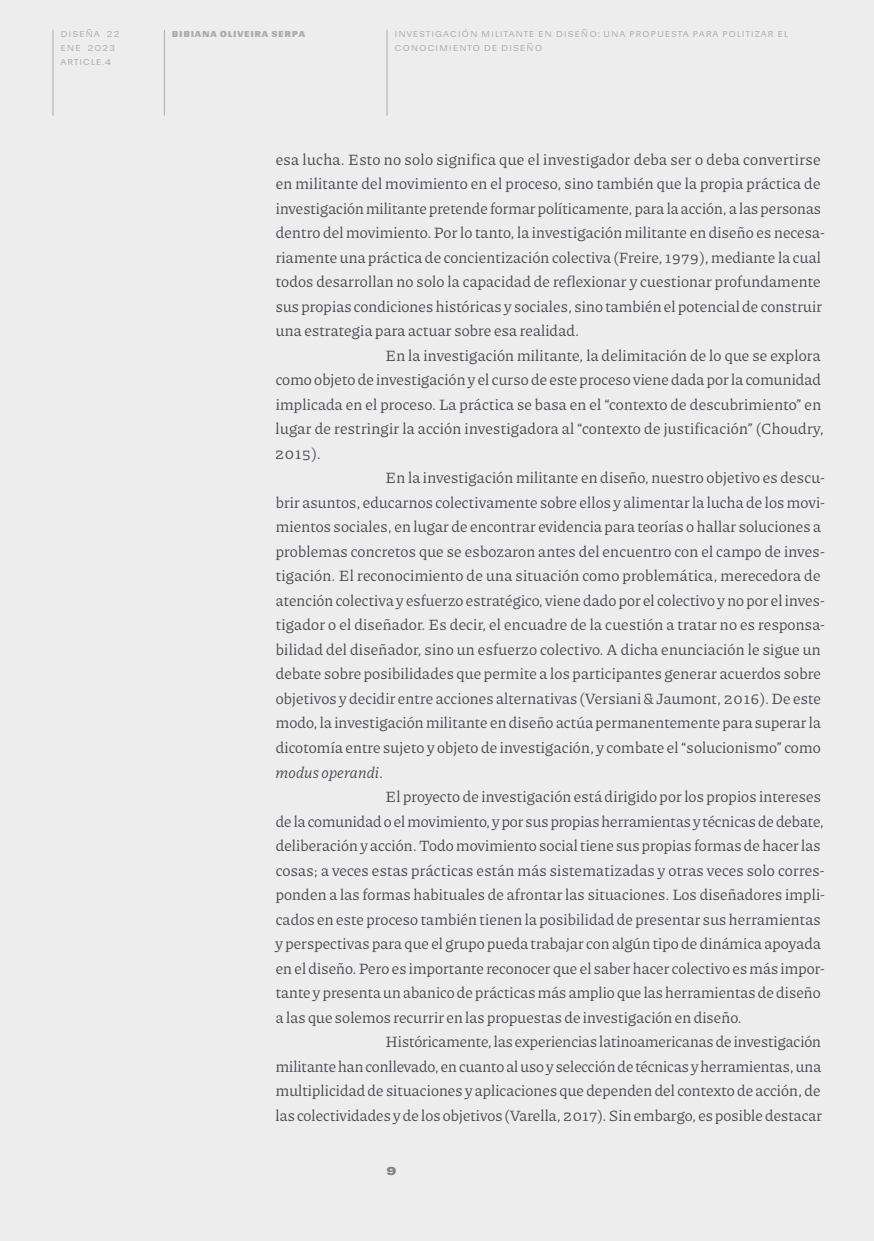
<style>
.page{position:relative;width:874px;height:1241px;background:#fff}
.page>*{position:absolute;margin:0;border:0;box-sizing:border-box;transform-origin:0 0}
.Texto_con_sangría{font:15.75px/24.5px "Piazzolla";letter-spacing:.01em;color:#4c4651}
.t1{font:700 14px "Sudamerican Grotesk";color:#828282}
.t2{font:10.5px/14px "Sudamerican Grotesk";letter-spacing:.07em;color:#ababab}
.t3{font:700 10.5px "Sudamerican Grotesk";letter-spacing:.07em;color:#ababab}
.s1{font-style:italic}
</style>
<div class="page">
<div style="left:0;top:0;width:873px;height:1240px;background:#ededed"></div>
<hr style="left:52px;top:30px;width:1px;height:85px;background:#ababab">
<hr style="left:164px;top:30px;width:1px;height:85px;background:#ababab">
<hr style="left:386px;top:30px;width:1px;height:85px;background:#ababab">
<p class="t2" style="left:60px;top:26px;width:61px">Diseña 22 ene 2023 article.4</p>
<p class="t3" style="left:172px;top:24px;width:135px">Bibiana Oliveira Serpa</p>
<p class="t2" style="left:394px;top:26px;width:395px">Investi gaci ón mi litante en di seño: Una propu esta para politizar el conoci mi ento de diseño</p>
<p class="Texto_con_sangría" style="left:275px;top:146px;width:550px">esa lucha. Esto no solo significa que el investigador deba ser o deba convertirse en militante del movimiento en el proceso, sino también que la propia práctica de investigación militante pretende formar políticamente, para la acción, a las personas dentro del movimiento. Por lo tanto, la investigación militante en diseño es necesa&shy;riamente una práctica de concientización colectiva (Freire, 1979), mediante la cual todos desarrollan no solo la capacidad de reflexionar y cuestionar profundamente sus propias condiciones históricas y sociales, sino también el potencial de construir una estrategia para actuar sobre esa realidad.</p>
<p class="Texto_con_sangría" style="left:275px;top:342px;width:550px;text-indent:110px">En la investigación militante, la delimitación de lo que se explora como objeto de investigación y el curso de este proceso viene dada por la comunidad implicada en el proceso. La práctica se basa en el “contexto de descubrimiento” en lugar de restringir la acción investigadora al “contexto de justificación” (Choudry, 2015).</p>
<p class="Texto_con_sangría" style="left:275px;top:465px;width:550px;text-indent:110px">En la investigación militante en diseño, nuestro objetivo es descu&shy;brir asuntos, educarnos colectivamente sobre ellos y alimentar la lucha de los movi&shy;mientos sociales, en lugar de encontrar evidencia para teorías o hallar soluciones a problemas concretos que se esbozaron antes del encuentro con el campo de inves&shy;tigación. El reconocimiento de una situación como problemática, merecedora de atención colectiva y esfuerzo estratégico, viene dado por el colectivo y no por el inves&shy;tigador o el diseñador. Es decir, el encuadre de la cuestión a tratar no es responsa&shy;bilidad del diseñador, sino un esfuerzo colectivo. A dicha enunciación le sigue un debate sobre posibilidades que permite a los participantes generar acuerdos sobre objetivos y decidir entre acciones alternativas (Versiani &amp; Jaumont, 2016). De este modo, la investigación militante en diseño actúa permanentemente para superar la dicotomía entre sujeto y objeto de investigación, y combate el “solucionismo” como <span class="s1">modus operandi</span>.</p>
<p class="Texto_con_sangría" style="left:275px;top:783px;width:550px;text-indent:110px">El proyecto de investigación está dirigido por los propios intereses de la comunidad o el movimiento, y por sus propias herramientas y técnicas de debate, deliberación y acción. Todo movimiento social tiene sus propias formas de hacer las cosas; a veces estas prácticas están más sistematizadas y otras veces solo corres&shy;ponden a las formas habituales de afrontar las situaciones. Los diseñadores impli&shy;cados en este proceso también tienen la posibilidad de presentar sus herramientas y perspectivas para que el grupo pueda trabajar con algún tipo de dinámica apoyada en el diseño. Pero es importante reconocer que el saber hacer colectivo es más impor&shy;tante y presenta un abanico de prácticas más amplio que las herramientas de diseño a las que solemos recurrir en las propuestas de investigación en diseño.</p>
<p class="Texto_con_sangría" style="left:275px;top:1028px;width:547px;text-align:justify;text-indent:110px">Históricamente, las experiencias latinoamericanas de investigación militante han conllevado, en cuanto al uso y selección de técnicas y herramientas, una multiplicidad de situaciones y aplicaciones que dependen del contexto de acción, de las colectividades y de los objetivos (Varella, 2017). Sin embargo, es posible destacar</p>
<p class="t1" style="left:386px;top:1158px;width:12px">9</p>
</div>
